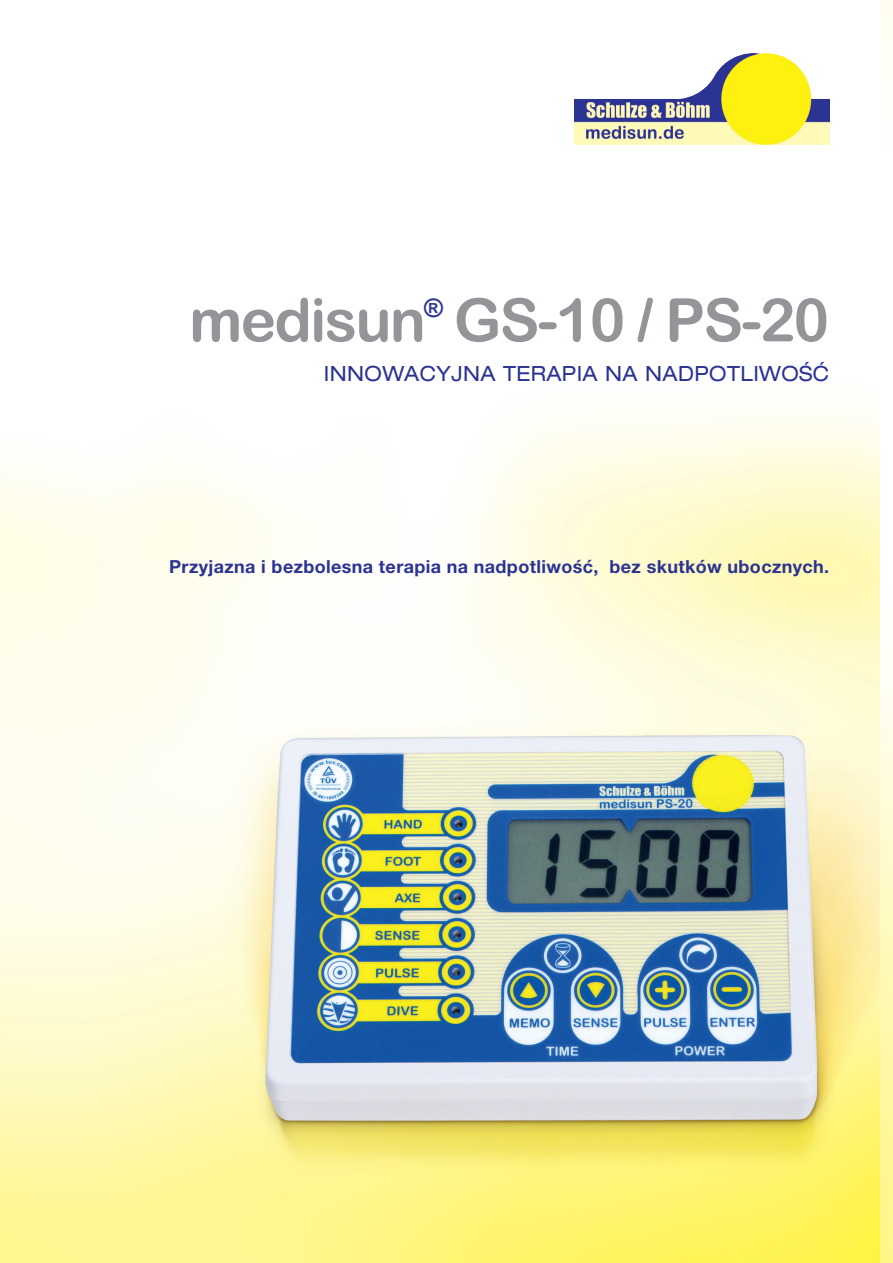
<style>
.page{position:relative;width:893px;height:1263px;background:#fff}
.page>*{position:absolute;margin:0;border:0;box-sizing:border-box;transform-origin:0 0}
.t1{font:60px "Arial Rounded MT Bold";letter-spacing:-.03em;color:#939598}
.t2{font:25.5px "Arial Rounded MT Bold";color:#2b3393}
.Subline{font:expanded 21px "Helvetica Neue LT Pro";letter-spacing:.02em;color:#2b3393;scale:.95 1}
.Aussagen{font:700 18px "Helvetica Neue LT Pro";letter-spacing:.02em;color:#2b3393}
</style>
<div class="page">
<img style="left:0;top:53px;width:880px;height:1210px">
<img style="left:574px;top:54px;width:255px;height:91px">
<p class="t1" style="left:189px;top:285px;width:238px">medisun</p>
<p class="t2" style="left:424px;top:293px;width:20px">®</p>
<p class="t1" style="left:454px;top:285px;width:377px">GS-10 / PS-20</p>
<p class="Subline" style="left:324px;top:362px;width:533px">INNOWACYJNA TERAPIA NA NADPOTLIWOŚĆ</p>
<p class="Aussagen" style="left:169px;top:555px;width:661px">Przyjazna i bezbolesna terapia na nadpotliwość, bez skutków ubocznych.</p>
</div>
